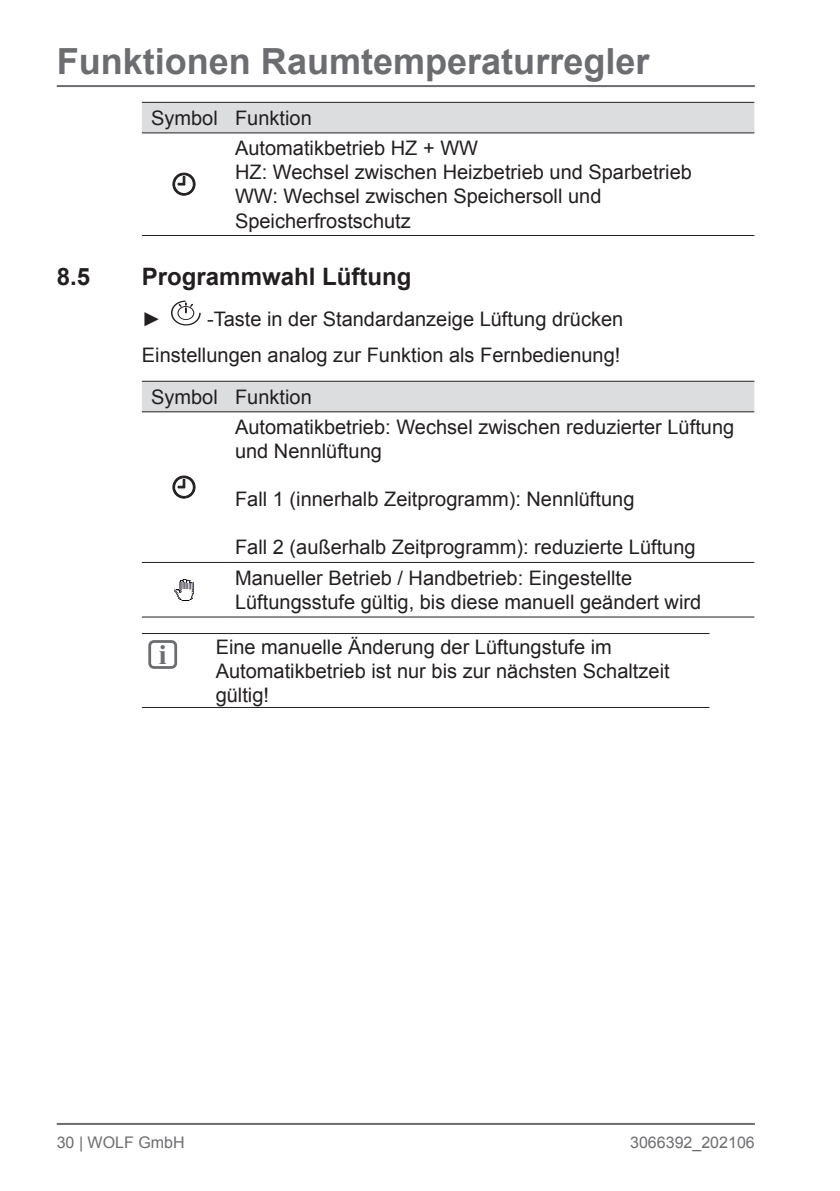
<style>
.page{position:relative;width:840px;height:1191px;background:#fff}
.page>*{position:absolute;margin:0;border:0;box-sizing:border-box;transform-origin:0 0}
.t1{font:700 36px "Arial";color:#6c6d70}
.t2{font:700 28px "Times New Roman";color:#6c6d70}
.t3{font:700 24px "Arial";color:#231f20}
.Tabelle_Zelle{font:20px/24px "Arial";color:#231f20}
.Grundtext_2_Abstand{font:20px "Arial";color:#231f20}
.t4{font:16px "Arial";color:#6c6d70}
</style>
<div class="page">
<hr style="left:57px;top:85px;width:697px;height:2px;background:#6c6d70">
<hr style="left:57px;top:1123px;width:697px;height:2px;background:#6c6d70">
<div style="left:142px;top:103px;width:612px;height:30px;background:#dcdddf"></div>
<hr style="left:142px;top:235px;width:85px;height:1px;background:#231f20">
<hr style="left:227px;top:235px;width:527px;height:1px;background:#231f20">
<hr style="left:142px;top:102px;width:85px;height:1px;background:#231f20">
<hr style="left:227px;top:102px;width:527px;height:1px;background:#231f20">
<hr style="left:142px;top:133px;width:85px;height:1px;background:#231f20">
<hr style="left:227px;top:133px;width:527px;height:1px;background:#231f20">
<svg style="left:173px;top:173px;width:22px;height:22px"></svg>
<svg style="left:171px;top:300px;width:30px;height:26px"></svg>
<div style="left:142px;top:382px;width:612px;height:29px;background:#dcdddf"></div>
<hr style="left:142px;top:562px;width:85px;height:1px;background:#231f20">
<hr style="left:227px;top:562px;width:527px;height:1px;background:#231f20">
<hr style="left:142px;top:616px;width:85px;height:1px;background:#231f20">
<hr style="left:227px;top:616px;width:527px;height:1px;background:#231f20">
<hr style="left:142px;top:381px;width:85px;height:1px;background:#231f20">
<hr style="left:227px;top:381px;width:527px;height:1px;background:#231f20">
<hr style="left:142px;top:411px;width:85px;height:1px;background:#231f20">
<hr style="left:227px;top:411px;width:527px;height:1px;background:#231f20">
<svg style="left:173px;top:476px;width:22px;height:22px"></svg>
<svg style="left:174px;top:588px;width:19px;height:13px"></svg>
<img style="left:179px;top:582px;width:14px;height:6px">
<svg style="left:179px;top:579px;width:12px;height:3px"></svg>
<hr style="left:142px;top:633px;width:68px;height:1px;background:#231f20">
<hr style="left:210px;top:633px;width:499px;height:1px;background:#231f20">
<hr style="left:142px;top:707px;width:68px;height:1px;background:#231f20">
<hr style="left:210px;top:707px;width:499px;height:1px;background:#231f20">
<div style="left:148px;top:640px;width:29px;height:29px;border:3px solid #6c6d70;border-radius:4px"></div>
<h1 class="t1" style="left:57px;top:37px;width:594px">Funktionen Raumtemperaturregler</h1>
<p class="Tabelle_Zelle" style="left:151px;top:106px;width:68px">Symbol</p>
<p class="Tabelle_Zelle" style="left:235px;top:106px;width:78px">Funktion</p>
<p class="Tabelle_Zelle" style="left:235px;top:137px;width:244px">Automatikbetrieb HZ + WW</p>
<p class="Tabelle_Zelle" style="left:235px;top:161px;width:458px">HZ: Wechsel zwischen Heizbetrieb und Sparbetrieb</p>
<p class="Tabelle_Zelle" style="left:235px;top:185px;width:368px">WW: Wechsel zwischen Speichersoll und<br>Speicherfrostschutz</p>
<p class="t3" style="left:57px;top:260px;width:35px">8.5</p>
<p class="t3" style="left:142px;top:260px;width:271px">Programmwahl Lüftung</p>
<p class="Tabelle_Zelle" style="left:142px;top:307px;width:21px">►</p>
<p class="Tabelle_Zelle" style="left:207px;top:307px;width:417px">-Taste in der Standardanzeige Lüftung drücken</p>
<p class="Grundtext_2_Abstand" style="left:142px;top:341px;width:480px">Einstellungen analog zur Funktion als Fernbedienung!</p>
<p class="Tabelle_Zelle" style="left:151px;top:385px;width:68px">Symbol</p>
<p class="Tabelle_Zelle" style="left:235px;top:385px;width:78px">Funktion</p>
<p class="Tabelle_Zelle" style="left:235px;top:415px;width:500px">Automatikbetrieb: Wechsel zwischen reduzierter Lüftung und Nennlüftung</p>
<p class="Tabelle_Zelle" style="left:235px;top:487px;width:401px">Fall 1 (innerhalb Zeitprogramm): Nennlüftung</p>
<p class="Tabelle_Zelle" style="left:235px;top:535px;width:462px">Fall 2 (außerhalb Zeitprogramm): reduzierte Lüftung</p>
<p class="Tabelle_Zelle" style="left:235px;top:566px;width:467px">Manueller Betrieb / Handbetrieb: Eingestellte<br>Lüftungsstufe gültig, bis diese manuell geändert wird</p>
<p class="t2" style="left:159px;top:636px;width:9px">i</p>
<p class="Tabelle_Zelle" style="left:215px;top:635px;width:455px">Eine manuelle Änderung der Lüftungstufe im<br>Automatikbetrieb ist nur bis zur nächsten Schaltzeit gültig!</p>
<p class="t4" style="left:57px;top:1131px;width:129px">30 | WOLF GmbH</p>
<p class="t4" style="left:629px;top:1131px;width:126px">3066392_202106</p>
</div>
